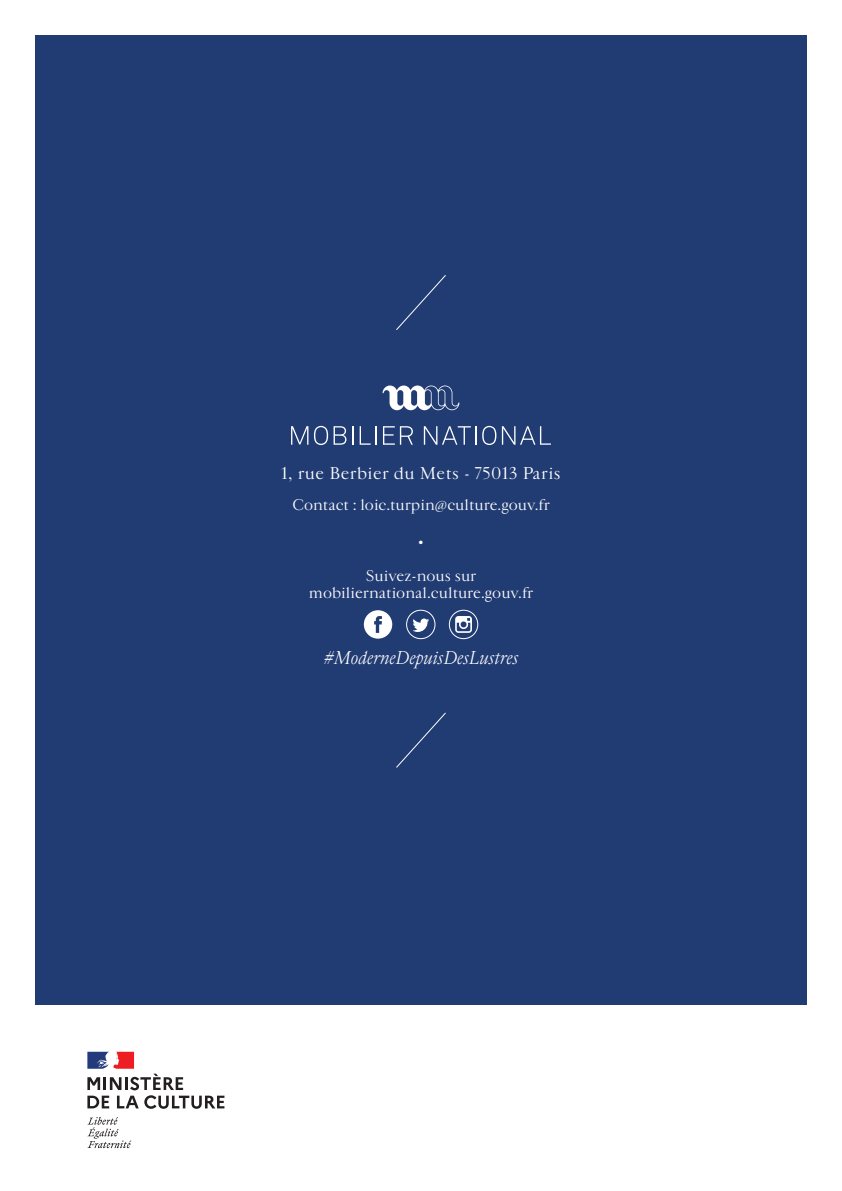
<style>
.page{position:relative;width:842px;height:1191px;background:#fff}
.page>*{position:absolute;margin:0;border:0;box-sizing:border-box;transform-origin:0 0}
.t1{font:italic 17.4px "Cardinal Classic Short";color:#fff}
.t2{font:15.8px "Cardinal Classic Short";letter-spacing:.03em;color:#fff}
.t3{font:14.4px/17.4px "Cardinal Classic Short";color:#fff;text-align:center}
</style>
<div class="page">
<div style="left:35px;top:35px;width:771px;height:969px;background:#213b73"></div>
<div style="left:406px;top:610px;width:29px;height:29px;border:1px solid #fff;border-radius:50%"></div>
<svg style="left:412px;top:618px;width:17px;height:14px"></svg>
<div style="left:364px;top:610px;width:28px;height:28px;background:#fff;border-radius:50%"></div>
<svg style="left:374px;top:616px;width:8px;height:17px"></svg>
<div style="left:449px;top:610px;width:29px;height:29px;border:1px solid #fff;border-radius:50%"></div>
<svg style="left:455px;top:616px;width:17px;height:17px"></svg>
<svg style="left:396px;top:712px;width:50px;height:56px"></svg>
<svg style="left:396px;top:275px;width:50px;height:55px"></svg>
<svg style="left:383px;top:385px;width:76px;height:25px"></svg>
<svg style="left:352px;top:426px;width:1px;height:19px"></svg>
<svg style="left:314px;top:426px;width:14px;height:19px"></svg>
<svg style="left:291px;top:426px;width:17px;height:19px"></svg>
<svg style="left:334px;top:426px;width:12px;height:19px"></svg>
<svg style="left:502px;top:426px;width:49px;height:19px"></svg>
<svg style="left:424px;top:426px;width:72px;height:19px"></svg>
<svg style="left:383px;top:426px;width:30px;height:19px"></svg>
<svg style="left:360px;top:426px;width:17px;height:19px"></svg>
<svg style="left:87px;top:1117px;width:44px;height:31px"></svg>
<svg style="left:87px;top:1051px;width:137px;height:57px"></svg>
<p class="t2" style="left:281px;top:462px;width:281px">1, rue Berbier du Mets - 75013 Paris</p>
<p class="t3" style="left:292px;top:496px;width:259px">Contact : loic.turpin@culture.gouv.fr</p>
<p class="t3" style="left:418px;top:531px;width:8px">•</p>
<p class="t3" style="left:309px;top:566px;width:226px">Suivez-nous sur mobiliernational.culture.gouv.fr</p>
<p class="t1" style="left:324px;top:645px;width:196px">#ModerneDepuisDesLustres</p>
</div>
